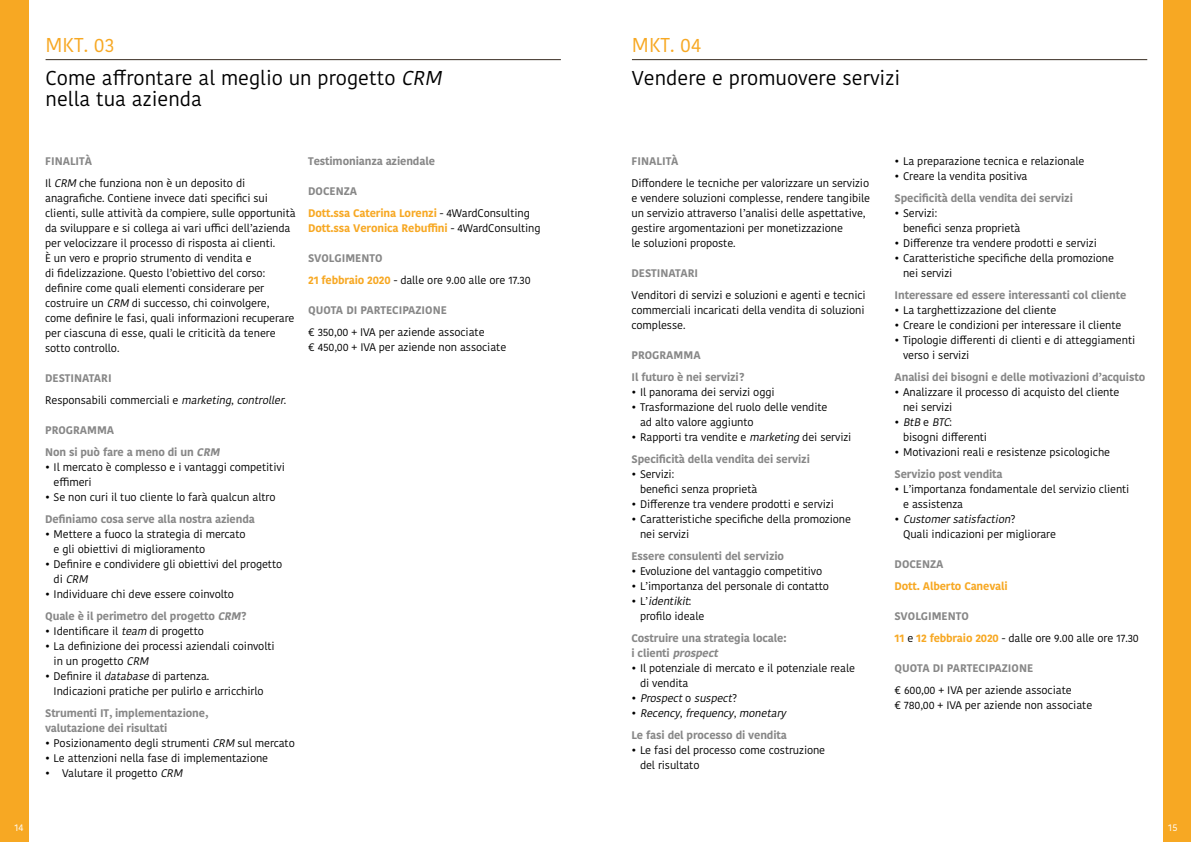
<style>
.page{position:relative;width:1191px;height:842px;background:#fff}
.page>*{position:absolute;margin:0;border:0;box-sizing:border-box;transform-origin:0 0}
.t1{font:20px/21px "Kohinoor Devanagari";color:#000}
.t2{font:20px "Kohinoor Devanagari";color:#f7a823}
.t3{font:11px/15px "Kohinoor Devanagari";letter-spacing:-.01em;color:#000}
.t4{font:700 11px/22px "Kohinoor Devanagari";letter-spacing:-.01em;color:#878787}
.t5{font:700 11px/22px "Kohinoor Devanagari";letter-spacing:-.01em;color:#f7a823}
.t6{font:italic 11px "Kohinoor Devanagari";color:#000}
.t7{font:10px "Kohinoor Devanagari";color:#fff}
.s1{font-style:italic}
.s2{font-weight:700;color:#878787}
.s3{font-weight:700;font-style:italic;color:#878787}
.s4{color:#878787}
.s5{font-weight:400;color:#000}
.s6{font-weight:700;color:#f7a823}
.s7{font-weight:400;font-style:italic;color:#000}
.s8{font-style:normal}
</style>
<div class="page">
<div style="left:1163px;top:0;width:28px;height:842px;background:#f7a823"></div>
<div style="left:0;top:0;width:28px;height:842px;background:#f7a823"></div>
<hr style="left:46px;top:59px;width:515px;height:1px;background:#372b21">
<hr style="left:632px;top:59px;width:515px;height:1px;background:#372b21">
<h1 class="t2" style="left:46px;top:33px;width:70px">MKT. 03</h1>
<h1 class="t2" style="left:632px;top:33px;width:71px">MKT. 04</h1>
<h1 class="t1" style="left:46px;top:67px;width:403px">Come affrontare al meglio un progetto <span class="s1">CRM </span>nella tua azienda</h1>
<h1 class="t1" style="left:632px;top:67px;width:270px">Vendere e promuovere servizi</h1>
<p class="t3" style="left:45px;top:150px;width:202px;line-height:22px"><span class="s2">FINALITÀ<br></span>Il <span class="s1">CRM</span> che funziona non è un deposito di</p>
<p class="t3" style="left:45px;top:190px;width:252px">anagrafiche. Contiene invece dati specifici sui clienti, sulle attività da compiere, sulle opportunità da sviluppare e si collega ai vari uffici dell’azienda per velocizzare il processo di risposta ai clienti.<br>È un vero e proprio strumento di vendita e<br>di fidelizzazione. Questo l’obiettivo del corso: definire come quali elementi considerare per costruire un <span class="s1">CRM</span> di successo, chi coinvolgere, come definire le fasi, quali informazioni recuperare per ciascuna di esse, quali le criticità da tenere sotto controllo.</p>
<p class="t3" style="left:45px;top:367px;width:244px;line-height:22px"><span class="s2">DESTINATARI<br></span>Responsabili commerciali e <span class="s1">marketing</span>, <span class="s1">controller</span>.</p>
<p class="t4" style="left:45px;top:418px;width:179px">PROGRAMMA<br>Non si può fare a meno di un <span class="s1">CRM</span></p>
<p class="t3" style="left:54px;top:459px;width:233px;text-indent:-9px">• Il mercato è complesso e i vantaggi competitivi effimeri</p>
<p class="t3" style="left:45px;top:489px;width:232px">• Se non curi il tuo cliente lo farà qualcun altro</p>
<p class="t4" style="left:45px;top:507px;width:211px">Definiamo cosa serve alla nostra azienda</p>
<p class="t3" style="left:54px;top:526px;width:193px;text-indent:-9px">• Mettere a fuoco la strategia di mercato e gli obiettivi di miglioramento</p>
<p class="t3" style="left:54px;top:556px;width:230px;text-indent:-9px">• Definire e condividere gli obiettivi del progetto d i <span class="s1">CRM</span></p>
<p class="t3" style="left:45px;top:583px;width:203px;line-height:22px">• Individuare chi deve essere coinvolto<br><span class="s2">Quale è il perimetro del progetto</span> <span class="s3">CRM</span><span class="s2">?</span></p>
<p class="t3" style="left:45px;top:623px;width:160px">• Identificare il <span class="s1">team</span> di progetto</p>
<p class="t3" style="left:54px;top:638px;width:222px;text-indent:-9px">• La definizione dei processi aziendali coinvolti in un progetto <span class="s1">CRM</span></p>
<p class="t3" style="left:54px;top:668px;width:211px;text-indent:-9px">• Definire il <span class="s1">database</span>di partenza.<br>Indicazioni pratiche per pulirlo e arricchirlo</p>
<p class="t4" style="left:45px;top:705px;width:164px;line-height:15px">Strumenti IT, implementazione, valutazione dei risultati</p>
<p class="t3" style="left:45px;top:735px;width:251px">• Posizionamento degli strumenti <span class="s1">CRM</span> sul mercato</p>
<p class="t3" style="left:45px;top:750px;width:224px">• Le attenzioni nella fase di implementazione</p>
<p class="t3" style="left:45px;top:765px;width:142px">• Valutare il progetto <span class="s1">CRM</span></p>
<p class="t4" style="left:308px;top:149px;width:128px">Testimonianza aziendale</p>
<p class="t5" style="left:308px;top:179px;width:223px"><span class="s4">DOCENZA<br></span>Dott.ssa Caterina Lorenzi <span class="s5">- 4WardConsulting</span></p>
<p class="t5" style="left:308px;top:216px;width:234px">Dott.ssa Veronica Rebuffini <span class="s5">- 4WardConsulting</span></p>
<p class="t3" style="left:308px;top:247px;width:224px;line-height:22px"><span class="s2">SVOLGIMENTO<br></span><span class="s6">21 febbraio 2020</span> - dalle ore 9.00 alle ore 17.30</p>
<p class="t4" style="left:308px;top:298px;width:140px">QUOTA DI PARTECIPAZIONE</p>
<p class="t3" style="left:308px;top:324px;width:200px">€ 350,00 + IVA per aziende associate<br>€ 450,00 + IVA per aziende non associate</p>
<p class="t4" style="left:631px;top:149px;width:49px">FINALITÀ</p>
<p class="t3" style="left:631px;top:175px;width:240px">Diffondere le tecniche per valorizzare un servizio e vendere soluzioni complesse, rendere tangibile un servizio attraverso l’analisi delle aspettative, gestire argomentazioni per monetizzazione<br>le soluzioni proposte.</p>
<p class="t4" style="left:631px;top:261px;width:68px">DESTINATARI</p>
<p class="t3" style="left:631px;top:287px;width:236px;text-align:justify">Venditori di servizi e soluzioni e agenti e tecnici commerciali incaricati della vendita di soluzioni complesse.</p>
<p class="t4" style="left:631px;top:343px;width:115px">PROGRAMMA<br>Il futuro è nei servizi?</p>
<p class="t3" style="left:631px;top:384px;width:144px">• Il panorama dei servizi oggi</p>
<p class="t3" style="left:640px;top:399px;width:189px;text-indent:-9px">• Trasformazione del ruolo delle vendite ad alto valore aggiunto</p>
<p class="t4" style="left:631px;top:425px;width:221px"><span class="s5">• Rapporti tra vendite e</span> <span class="s7">marketing</span><span class="s5">dei servizi<br></span>Specificità della vendita dei servizi</p>
<p class="t3" style="left:640px;top:466px;width:119px;text-indent:-9px">• Servizi:<br>benefici senza proprietà</p>
<p class="t3" style="left:631px;top:496px;width:204px">• Differenze tra vendere prodotti e servizi</p>
<p class="t3" style="left:640px;top:511px;width:212px;text-indent:-9px">• Caratteristiche specifiche della promozione nei servizi</p>
<p class="t4" style="left:631px;top:544px;width:154px">Essere consulenti del servizio</p>
<p class="t3" style="left:631px;top:563px;width:192px">• Evoluzione del vantaggio competitivo</p>
<p class="t3" style="left:631px;top:578px;width:199px">• L’importanza del personale di contatto</p>
<p class="t3" style="left:640px;top:593px;width:66px;text-indent:-9px">• L ’ <span class="s1">identikit</span>: profilo ideale</p>
<p class="t4" style="left:631px;top:630px;width:156px;line-height:15px">Costruire una strategia locale: i c l i e n t i <span class="s1">prospect</span></p>
<p class="t3" style="left:640px;top:660px;width:217px;text-indent:-9px">• Il potenziale di mercato e il potenziale reale di vendita</p>
<p class="t6" style="left:631px;top:691px;width:107px"><span class="s8">•</span> Prospect<span class="s8">o</span> suspect<span class="s8">?</span></p>
<p class="t4" style="left:631px;top:701px;width:159px"><span class="s5">•</span> <span class="s7">Recency</span><span class="s5">,</span> <span class="s7">frequency</span><span class="s5">,</span> <span class="s7">monetary<br></span>Le fasi del processo di vendita</p>
<p class="t3" style="left:640px;top:742px;width:187px;text-indent:-9px">• Le fasi del processo come costruzione del risultato</p>
<p class="t3" style="left:894px;top:153px;width:191px">• La preparazione tecnica e relazionale</p>
<p class="t3" style="left:894px;top:168px;width:134px">• Creare la vendita positiva</p>
<p class="t4" style="left:894px;top:186px;width:180px">Specificità della vendita dei servizi</p>
<p class="t3" style="left:903px;top:205px;width:119px;text-indent:-9px">• Servizi:<br>benefici senza proprietà</p>
<p class="t3" style="left:894px;top:235px;width:204px">• Differenze tra vendere prodotti e servizi</p>
<p class="t3" style="left:903px;top:250px;width:212px;text-indent:-9px">• Caratteristiche specifiche della promozione nei servizi</p>
<p class="t4" style="left:894px;top:283px;width:233px">Interessare ed essere interessanti col cliente</p>
<p class="t3" style="left:894px;top:302px;width:163px">• La targhettizzazione del cliente</p>
<p class="t3" style="left:894px;top:317px;width:228px">• Creare le condizioni per interessare il cliente</p>
<p class="t3" style="left:903px;top:332px;width:234px;text-indent:-9px">• Tipologie differenti di clienti e di atteggiamenti verso i servizi</p>
<p class="t4" style="left:894px;top:365px;width:252px">Analisi dei bisogni e delle motivazioni d’acquisto</p>
<p class="t3" style="left:903px;top:384px;width:218px;text-indent:-9px">• Analizzare il processo di acquisto del cliente nei servizi</p>
<p class="t3" style="left:903px;top:414px;width:86px;text-indent:-9px">• <span class="s1">BtB</span> e <span class="s1">BTC</span>: bisogni differenti</p>
<p class="t3" style="left:894px;top:444px;width:217px">• Motivazioni reali e resistenze psicologiche</p>
<p class="t4" style="left:894px;top:462px;width:109px">Servizio post vendita</p>
<p class="t3" style="left:903px;top:481px;width:228px;text-indent:-9px">• L’importanza fondamentale del servizio clienti e assistenza</p>
<p class="t3" style="left:903px;top:511px;width:154px;text-indent:-9px">• <span class="s1">Customersatisfaction</span>?<br>Quali indicazioni per migliorare</p>
<p class="t4" style="left:894px;top:552px;width:51px">DOCENZA</p>
<p class="t5" style="left:894px;top:574px;width:115px">Dott. Alberto Canevali</p>
<p class="t3" style="left:894px;top:605px;width:246px;line-height:22px"><span class="s2">SVOLGIMENTO<br></span><span class="s6">11</span> e <span class="s6">12 febbraio 2020</span> - dalle ore 9.00 alle ore 17.30</p>
<p class="t4" style="left:894px;top:656px;width:140px">QUOTA DI PARTECIPAZIONE</p>
<p class="t3" style="left:894px;top:682px;width:199px">€ 600,00 + IVA per aziende associate<br>€ 780,00 + IVA per aziende non associate</p>
<p class="t7" style="left:14px;top:821px;width:11px">14</p>
<p class="t7" style="left:1168px;top:821px;width:11px">15</p>
</div>
